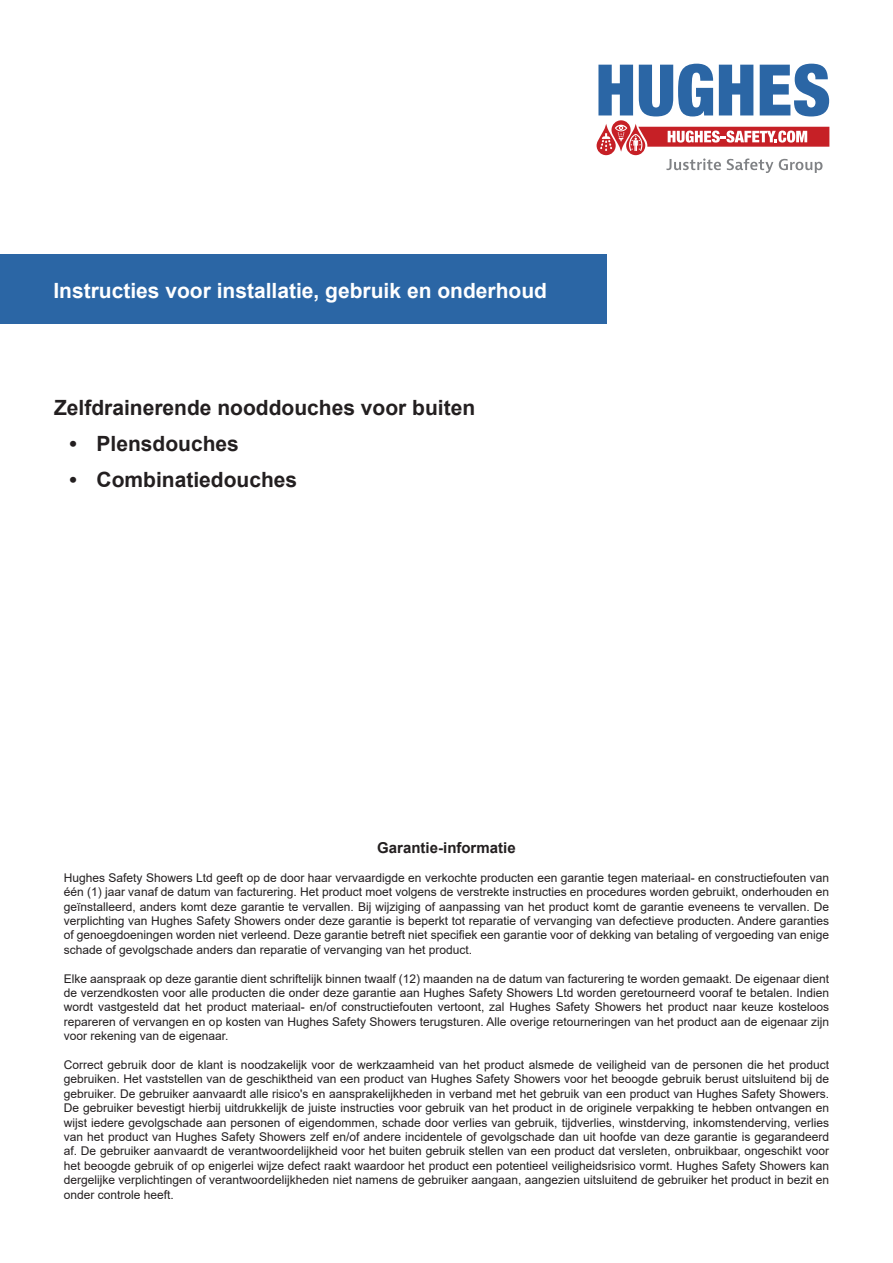
<style>
.page{position:relative;width:893px;height:1263px;background:#fff}
.page>*{position:absolute;margin:0;border:0;box-sizing:border-box;transform-origin:0 0}
.t1{font:700 21px "Arial";color:#231f20}
.t2{font:700 21px "Arial";color:#fff}
.t3{font:700 15px "Arial";color:#231f20}
.t4{font:12px/14.4px "Arial";color:#231f20;text-align:justify}
</style>
<div class="page">
<svg style="left:597px;top:64px;width:232px;height:109px"></svg>
<div style="left:0;top:254px;width:606px;height:70px;background:#2b66a5"></div>
<p class="t2" style="left:53px;top:275px;width:495px">Instructies voor installatie, gebruik en onderhoud</p>
<p class="t1" style="left:54px;top:393px;width:423px">Zelfdrainerende nooddouches voor buiten</p>
<p class="t1" style="left:70px;top:429px;width:171px">• Plensdouches</p>
<p class="t1" style="left:70px;top:465px;width:229px">• Combinatiedouches</p>
<p class="t3" style="left:377px;top:837px;width:140px">Garantie-informatie</p>
<p class="t4" style="left:64px;top:870px;width:767px">Hughes Safety Showers Ltd geeft op de door haar vervaardigde en verkochte producten een garantie tegen materiaal- en constructiefouten van één (1) jaar vanaf de datum van facturering. Het product moet volgens de verstrekte instructies en procedures worden gebruikt, onderhouden en geïnstalleerd, anders komt deze garantie te vervallen. Bij wijziging of aanpassing van het product komt de garantie eveneens te vervallen. De verplichting van Hughes Safety Showers onder deze garantie is beperkt tot reparatie of vervanging van defectieve producten. Andere garanties of genoegdoeningen worden niet verleend. Deze garantie betreft niet specifiek een garantie voor of dekking van betaling of vergoeding van enige schade of gevolgschade anders dan reparatie of vervanging van het product.</p>
<p class="t4" style="left:64px;top:971px;width:767px">Elke aanspraak op deze garantie dient schriftelijk binnen twaalf (12) maanden na de datum van facturering te worden gemaakt. De eigenaar dient de verzendkosten voor alle producten die onder deze garantie aan Hughes Safety Showers Ltd worden geretourneerd vooraf te betalen. Indien wordt vastgesteld dat het product materiaal- en/of constructiefouten vertoont, zal Hughes Safety Showers het product naar keuze kosteloos repareren of vervangen en op kosten van Hughes Safety Showers terugsturen. Alle overige retourneringen van het product aan de eigenaar zijn voor rekening van de eigenaar.</p>
<p class="t4" style="left:64px;top:1057px;width:767px">Correct gebruik door de klant is noodzakelijk voor de werkzaamheid van het product alsmede de veiligheid van de personen die het product gebruiken. Het vaststellen van de geschiktheid van een product van Hughes Safety Showers voor het beoogde gebruik berust uitsluitend bij de gebruiker. De gebruiker aanvaardt alle risico's en aansprakelijkheden in verband met het gebruik van een product van Hughes Safety Showers.<br>De gebruiker bevestigt hierbij uitdrukkelijk de juiste instructies voor gebruik van het product in de originele verpakking te hebben ontvangen en wijst iedere gevolgschade aan personen of eigendommen, schade door verlies van gebruik, tijdverlies, winstderving, inkomstenderving, verlies van het product van Hughes Safety Showers zelf en/of andere incidentele of gevolgschade dan uit hoofde van deze garantie is gegarandeerd af. De gebruiker aanvaardt de verantwoordelijkheid voor het buiten gebruik stellen van een product dat versleten, onbruikbaar, ongeschikt voor het beoogde gebruik of op enigerlei wijze defect raakt waardoor het product een potentieel veiligheidsrisico vormt. Hughes Safety Showers kan dergelijke verplichtingen of verantwoordelijkheden niet namens de gebruiker aangaan, aangezien uitsluitend de gebruiker het product in bezit en onder controle heeft.</p>
</div>
